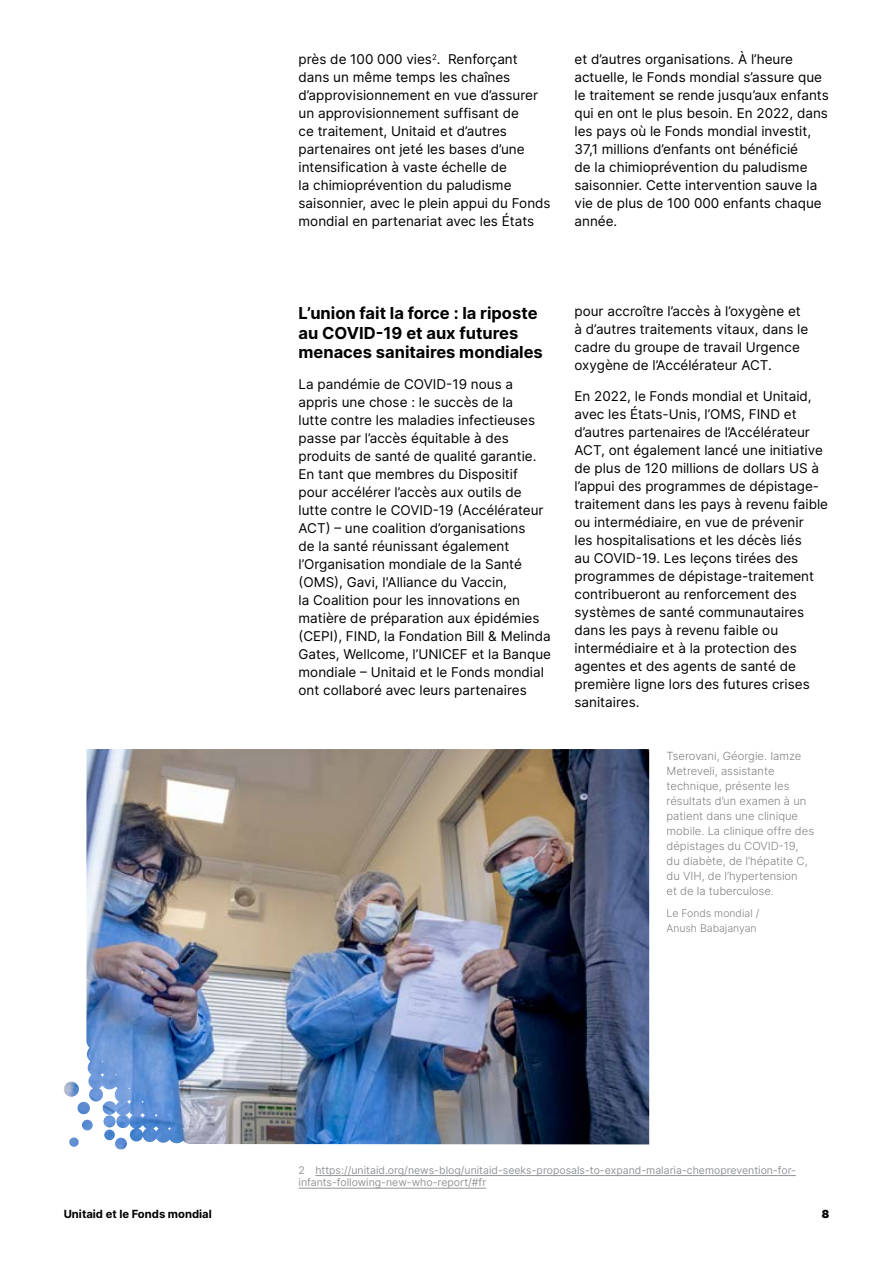
<style>
.page{position:relative;width:893px;height:1263px;background:#fff}
.page>*{position:absolute;margin:0;border:0;box-sizing:border-box;transform-origin:0 0}
.t1{font:700 16.5px/19.5px "Inter";color:#000}
.t2{font:13.5px/18px "Inter";color:#000}
.t3{font:300 11.25px/15px "Inter";color:#808285}
.t4{font:700 11.25px "Inter";color:#000}
.t5{font:800 11.25px "Object Sans";color:#000}
.t6{font:10.5px/12.6px "Inter V";color:#939598}
.t7{font:300 10.5px/15px "Inter";color:#808285}
</style>
<div class="page">
<img style="left:64px;top:749px;width:585px;height:395px">
<hr style="left:315px;top:1175px;width:481px;height:1px;background:#939598">
<hr style="left:299px;top:1188px;width:187px;height:1px;background:#939598">
<p class="t2" style="left:299px;top:50px;width:254px">près de 100 000 vies<sup>2</sup>. Renforçant dans un même temps les chaînes d’approvisionnement en vue d’assurer un approvisionnement suffisant de<br>ce traitement, Unitaid et d’autres partenaires ont jeté les bases d’une intensification à vaste échelle de<br>la chimioprévention du paludisme saisonnier, avec le plein appui du Fonds mondial en partenariat avec les États</p>
<p class="t2" style="left:574px;top:50px;width:256px">et d’autres organisations. À l’heure actuelle, le Fonds mondial s’assure que le traitement se rende jusqu’aux enfants qui en ont le plus besoin. En 2022, dans les pays où le Fonds mondial investit, 37,1 millions d’enfants ont bénéficié<br>de la chimioprévention du paludisme saisonnier. Cette intervention sauve la vie de plus de 100 000 enfants chaque année.</p>
<p class="t1" style="left:299px;top:303px;width:246px">L’union fait la force : la riposte au COVID-19 et aux futures menaces sanitaires mondiales</p>
<p class="t2" style="left:299px;top:375px;width:254px">La pandémie de COVID-19 nous a appris une chose : le succès de la<br>lutte contre les maladies infectieuses passe par l’accès équitable à des produits de santé de qualité garantie.<br>En tant que membres du Dispositif<br>pour accélérer l’accès aux outils de lutte contre le COVID-19 (Accélérateur ACT) – une coalition d’organisations<br>de la santé réunissant également l’Organisation mondiale de la Santé (OMS), Gavi, l'Alliance du Vaccin,<br>la Coalition pour les innovations en matière de préparation aux épidémies (CEPI), FIND, la Fondation Bill &amp; Melinda Gates, Wellcome, l’UNICEF et la Banque mondiale – Unitaid et le Fonds mondial ont collaboré avec leurs partenaires</p>
<p class="t2" style="left:574px;top:302px;width:235px">pour accroître l’accès à l’oxygène et à d’autres traitements vitaux, dans le cadre du groupe de travail Urgence oxygène de l’Accélérateur ACT.</p>
<p class="t2" style="left:574px;top:387px;width:255px">En 2022, le Fonds mondial et Unitaid, avec les États-Unis, l’OMS, FIND et d’autres partenaires de l’Accélérateur ACT, ont également lancé une initiative de plus de 120 millions de dollars US à l’appui des programmes de dépistage&shy;traitement dans les pays à revenu faible ou intermédiaire, en vue de prévenir<br>les hospitalisations et les décès liés<br>au COVID-19. Les leçons tirées des programmes de dépistage-traitement contribueront au renforcement des systèmes de santé communautaires dans les pays à revenu faible ou intermédiaire et à la protection des agentes et des agents de santé de première ligne lors des futures crises sanitaires.</p>
<p class="t3" style="left:666px;top:748px;width:149px">Tserovani, Géorgie. Iamze<br>Metreveli, assistante technique, présente les résultats d’un examen à un patient dans une clinique mobile. La clinique offre des dépistages du COVID-19, du diabète, de l’hépatite C, du VIH, de l’hypertension<br>et de la tuberculose.</p>
<p class="t7" style="left:666px;top:905px;width:94px">Le Fonds mondial /<br>Anush Babajanyan</p>
<p class="t6" style="left:299px;top:1163px;width:499px">2 https://unitaid.org/news-blog/unitaid-seeks-proposals-to-expand-malaria-chemoprevention-for&shy;infants-following-new-who-report/#fr</p>
<p class="t4" style="left:64px;top:1205px;width:150px">Unitaid et le Fonds mondial</p>
<p class="t5" style="left:822px;top:1207px;width:9px">8</p>
</div>
